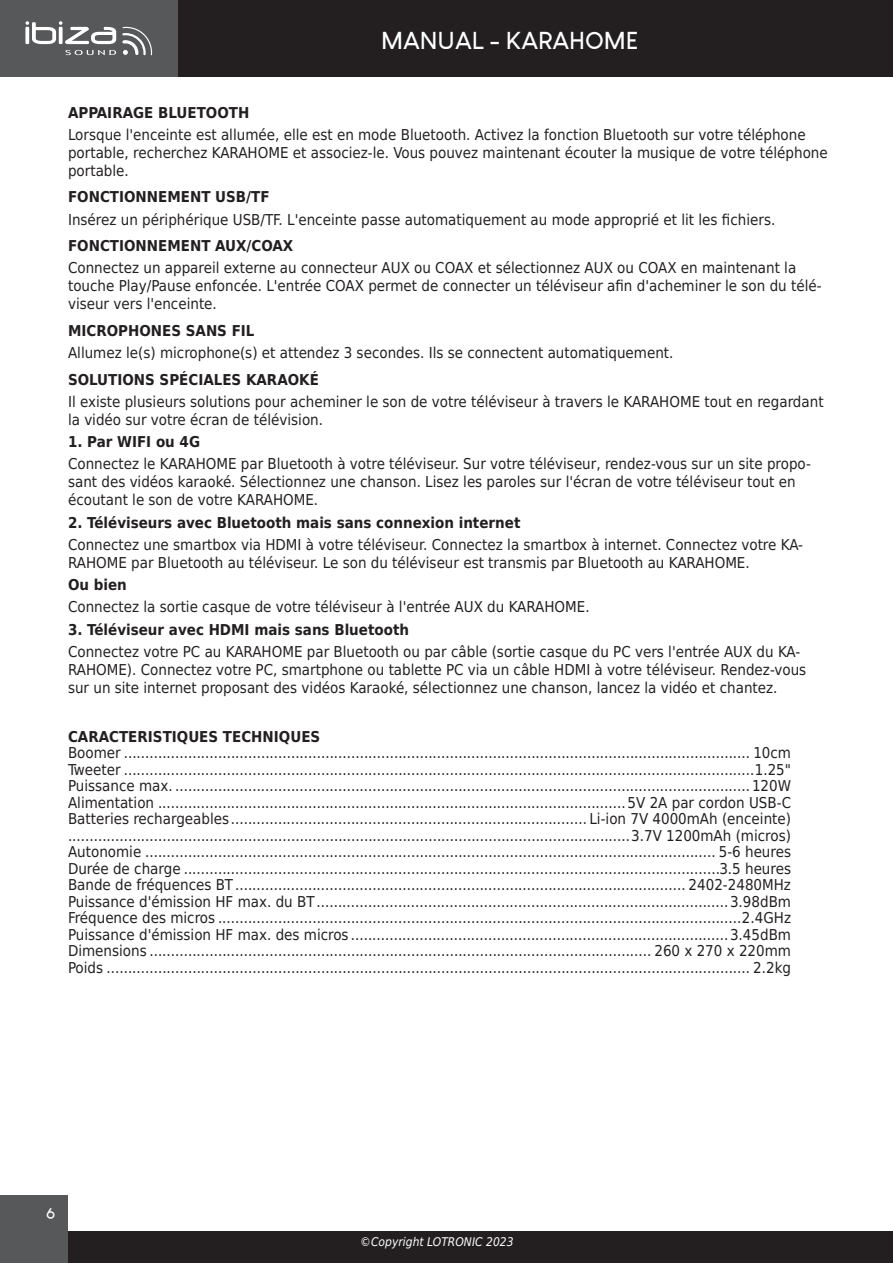
<style>
.page{position:relative;width:893px;height:1263px;background:#fff}
.page>*{position:absolute;margin:0;border:0;box-sizing:border-box;transform-origin:0 0}
.t1{font:700 24px "Louis George Cafe";color:#fff}
.t2{font:15px/16.5px "DejaVu Sans Condensed";color:#231f20}
.t3{font:700 15px "DejaVu Sans Condensed";color:#231f20}
.t4{font:700 15px "Louis George Cafe";color:#fff}
.t5{font:italic 12px "DejaVu Sans Condensed";color:#fff}
</style>
<div class="page">
<div style="left:0;top:0;width:893px;height:77px;background:#231f20"></div>
<div style="left:0;top:1231px;width:893px;height:32px;background:#231f20"></div>
<div style="left:0;top:0;width:178px;height:77px;background:#57585a"></div>
<svg style="left:65px;top:50px;width:51px;height:5px"></svg>
<svg style="left:122px;top:27px;width:30px;height:28px"></svg>
<svg style="left:25px;top:21px;width:91px;height:23px"></svg>
<div style="left:0;top:1195px;width:68px;height:68px;background:#57585a"></div>
<h1 class="t1" style="left:381px;top:26px;width:259px">MANUAL - KARAHOME</h1>
<p class="t3" style="left:68px;top:100px;width:183px">APPAIRAGE BLUETOOTH</p>
<p class="t2" style="left:68px;top:125px;width:761px;line-height:18px">Lorsque l'enceinte est allumée, elle est en mode Bluetooth. Activez la fonction Bluetooth sur votre téléphone portable, recherchez KARAHOME et associez-le. Vous pouvez maintenant écouter la musique de votre téléphone portable.</p>
<p class="t3" style="left:68px;top:185px;width:203px">FONCTIONNEMENT USB/TF</p>
<p class="t2" style="left:68px;top:211px;width:709px">Insérez un périphérique USB/TF. L'enceinte passe automatiquement au mode approprié et lit les fichiers.</p>
<p class="t3" style="left:68px;top:234px;width:227px">FONCTIONNEMENT AUX/COAX</p>
<p class="t2" style="left:68px;top:259px;width:755px;line-height:18px">Connectez un appareil externe au connecteur AUX ou COAX et sélectionnez AUX ou COAX en maintenant la touche Play/Pause enfoncée. L'entrée COAX permet de connecter un téléviseur afin d'acheminer le son du télé&shy;viseur vers l'enceinte.</p>
<p class="t3" style="left:68px;top:318px;width:188px">MICROPHONES SANS FIL</p>
<p class="t2" style="left:68px;top:344px;width:607px">Allumez le(s) microphone(s) et attendez 3 secondes. Ils se connectent automatiquement.</p>
<p class="t3" style="left:68px;top:367px;width:252px">SOLUTIONS SPÉCIALES KARAOKÉ</p>
<p class="t2" style="left:68px;top:392px;width:757px;line-height:18px">Il existe plusieurs solutions pour acheminer le son de votre téléviseur à travers le KARAHOME tout en regardant la vidéo sur votre écran de télévision.</p>
<p class="t3" style="left:68px;top:430px;width:134px">1. Par WIFI ou 4G</p>
<p class="t2" style="left:68px;top:455px;width:744px;line-height:18px">Connectez le KARAHOME par Bluetooth à votre téléviseur. Sur votre téléviseur, rendez-vous sur un site propo&shy;sant des vidéos karaoké. Sélectionnez une chanson. Lisez les paroles sur l'écran de votre téléviseur tout en écoutant le son de votre KARAHOME.</p>
<p class="t3" style="left:68px;top:510px;width:454px">2. Téléviseurs avec Bluetooth mais sans connexion internet</p>
<p class="t2" style="left:68px;top:535px;width:737px;line-height:18px">Connectez une smartbox via HDMI à votre téléviseur. Connectez la smartbox à internet. Connectez votre KA-<br>RAHOME par Bluetooth au téléviseur. Le son du téléviseur est transmis par Bluetooth au KARAHOME.</p>
<p class="t3" style="left:68px;top:573px;width:60px">Ou bien</p>
<p class="t2" style="left:68px;top:599px;width:523px">Connectez la sortie casque de votre téléviseur à l'entrée AUX du KARAHOME.</p>
<p class="t3" style="left:68px;top:617px;width:343px">3. Téléviseur avec HDMI mais sans Bluetooth</p>
<p class="t2" style="left:68px;top:642px;width:740px;line-height:18px">Connectez votre PC au KARAHOME par Bluetooth ou par câble (sortie casque du PC vers l'entrée AUX du KA-<br>RAHOME). Connectez votre PC, smartphone ou tablette PC via un câble HDMI à votre téléviseur. Rendez-vous sur un site internet proposant des vidéos Karaoké, sélectionnez une chanson, lancez la vidéo et chantez.</p>
<p class="t3" style="left:68px;top:724px;width:254px">CARACTERISTIQUES TECHNIQUES</p>
<p class="t2" style="left:68px;top:744px;width:725px;text-align:justify">Boomer .................................................................................................................................................. 10cm Tweeter ...................................................................................................................................................1.25" Puissance max. ......................................................................................................................................120W Alimentation .............................................................................................................5V 2A par cordon USB-C Batteries rechargeables................................................................................... Li-ion 7V 4000mAh (enceinte) ...................................................................................................................................3.7V 1200mAh (micros)<br>Autonomie ..................................................................................................................................... 5-6 heures Durée de charge .............................................................................................................................3.5 heures Bande de fréquences BT......................................................................................................... 2402-2480MHz Puissance d'émission HF max. du BT................................................................................................3.98dBm Fréquence des micros ..........................................................................................................................2.4GHz Puissance d'émission HF max. des micros ........................................................................................3.45dBm Dimensions ..................................................................................................................... 260 x 270 x 220mm Poids ...................................................................................................................................................... 2.2kg</p>
<p class="t4" style="left:46px;top:1203px;width:11px">6</p>
<p class="t5" style="left:360px;top:1233px;width:155px">©Copyright LOTRONIC 2023</p>
</div>
